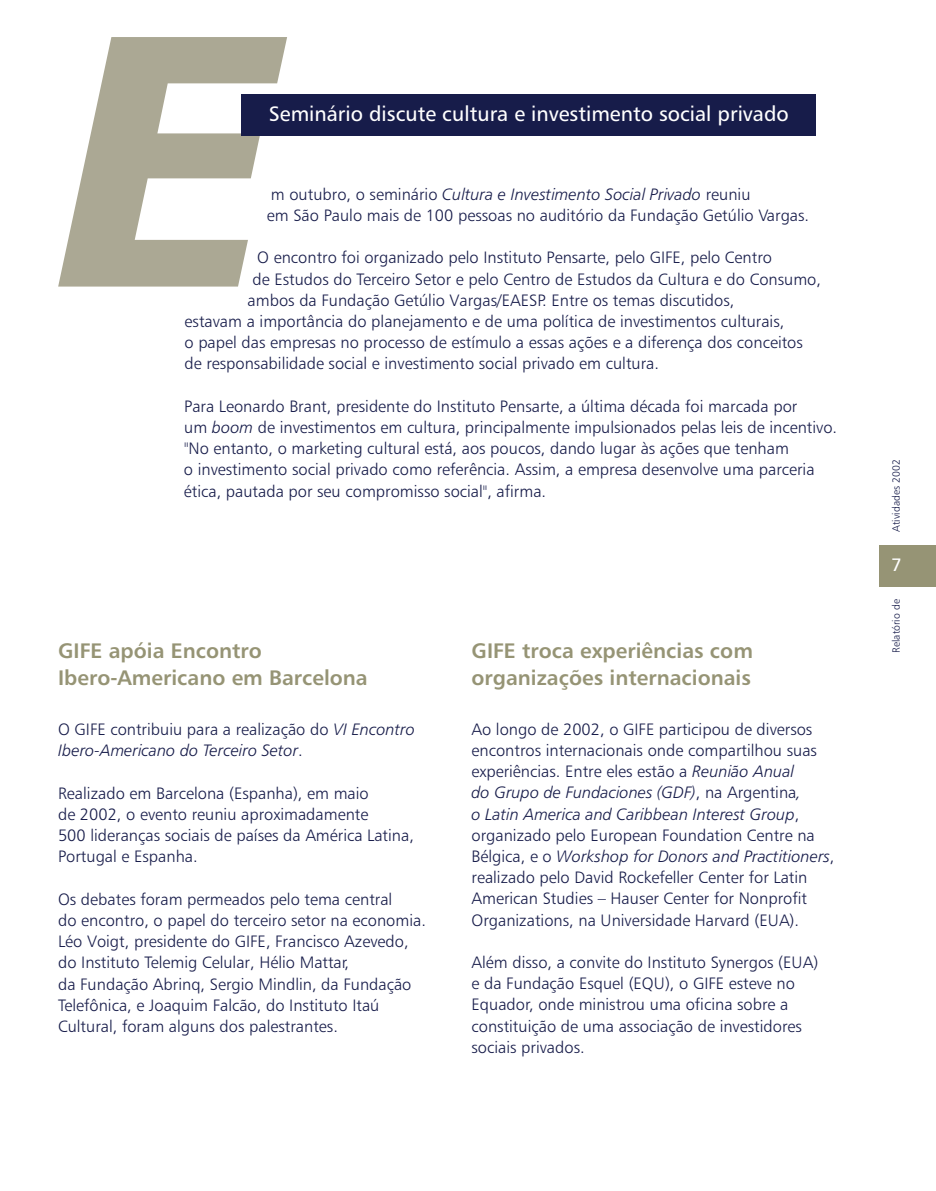
<style>
.page{position:relative;width:936px;height:1191px;background:#fff}
.page>*{position:absolute;margin:0;border:0;box-sizing:border-box;transform-origin:0 0}
.t1{font:700 21px/27.5px "Humnst 777 BT";color:#969475}
.t2{font:21px "Humnst 777 BT";color:#fff}
.t3{font:18px "Humnst 777 BT";color:#fff}
.t4{font:16.5px/21.1px "Humnst 777 Lt BT";color:#171c4a}
.t5{font:italic 16.5px/21.1px "Humnst 777 Lt BT";color:#171c4a}
.t6{font:10.5px "Humnst 777 Lt BT";color:#171c4a}
.s1{font-style:italic}
.s2{font-style:normal}
</style>
<div class="page">
<div style="left:880px;top:545px;width:56px;height:42px;background:#969475"></div>
<svg style="left:58px;top:37px;width:229px;height:250px;fill:#aba894"></svg>
<div style="left:241px;top:95px;width:575px;height:41px;background:#171c4a"></div>
<p class="t2" style="left:269px;top:105px;width:521px">Seminário discute cultura e investimento social privado</p>
<p class="t4" style="left:267px;top:185px;width:544px">m outubro, o seminário <span class="s1">Cultura e Investimento Social Privado</span> reuniu<br>em São Paulo mais de 100 pessoas no auditório da Fundação Getúlio Vargas.</p>
<p class="t4" style="left:257px;top:249px;width:516px">O encontro foi organizado pelo Instituto Pensarte, pelo GIFE, pelo Centro</p>
<p class="t4" style="left:252px;top:270px;width:570px">de Estudos do Terceiro Setor e pelo Centro de Estudos da Cultura e do Consumo,</p>
<p class="t4" style="left:248px;top:291px;width:488px">ambos da Fundação Getúlio Vargas/EAESP. Entre os temas discutidos,</p>
<p class="t4" style="left:185px;top:312px;width:601px">estavam a importância do planejamento e de uma política de investimentos culturais,</p>
<p class="t4" style="left:185px;top:333px;width:620px">o papel das empresas no processo de estímulo a essas ações e a diferença dos conceitos</p>
<p class="t4" style="left:184px;top:355px;width:476px">de responsabilidade social e investimento social privado em cultura.</p>
<p class="t4" style="left:184px;top:397px;width:655px">Para Leonardo Brant, presidente do Instituto Pensarte, a última década foi marcada por<br>um <span class="s1">boom</span> de investimentos em cultura, principalmente impulsionados pelas leis de incentivo. "No entanto, o marketing cultural está, aos poucos, dando lugar às ações que tenham<br>o investimento social privado como referência. Assim, a empresa desenvolve uma parceria ética, pautada por seu compromisso social", afirma.</p>
<p class="t1" style="left:58px;top:639px;width:311px">GIFE apóia Encontro<br>Ibero-Americano em Barcelona</p>
<p class="t5" style="left:58px;top:720px;width:358px"><span class="s2">O GIFE contribuiu para a realização do</span> VI Encontro<br>Ibero-Americano do Terceiro Setor<span class="s2">.</span></p>
<p class="t4" style="left:58px;top:784px;width:357px">Realizado em Barcelona (Espanha), em maio<br>de 2002, o evento reuniu aproximadamente<br>500 lideranças sociais de países da América Latina, Portugal e Espanha.</p>
<p class="t4" style="left:58px;top:890px;width:369px">Os debates foram permeados pelo tema central<br>do encontro, o papel do terceiro setor na economia.<br>Léo Voigt, presidente do GIFE, Francisco Azevedo, do Instituto Telemig Celular, Hélio Mattar,<br>da Fundação Abrinq, Sergio Mindlin, da Fundação Telefônica, e Joaquim Falcão, do Instituto Itaú Cultural, foram alguns dos palestrantes.</p>
<p class="t1" style="left:472px;top:638px;width:283px">GIFE troca experiências com organizações internacionais</p>
<p class="t4" style="left:472px;top:720px;width:365px">Ao longo de 2002, o GIFE participou de diversos encontros internacionais onde compartilhou suas experiências. Entre eles estão a <span class="s1">Reunião Anual<br>do Grupo de Fundaciones (GDF)</span>, na Argentina<span class="s1">,<br>o Latin America and Caribbean Interest Group</span>, organizado pelo European Foundation Centre na Bélgica, e o <span class="s1">Workshop for Donors and Practitioners</span>, realizado pelo David Rockefeller Center for Latin American Studies – Hauser Center for Nonprofit Organizations, na Universidade Harvard (EUA).</p>
<p class="t4" style="left:472px;top:953px;width:348px">Além disso, a convite do Instituto Synergos (EUA) e da Fundação Esquel (EQU), o GIFE esteve no Equador, onde ministrou uma oficina sobre a constituição de uma associação de investidores sociais privados.</p>
<p class="t6" style="left:892px;top:532px;width:74px;rotate:-90deg">Atividades 2002</p>
<p class="t3" style="left:892px;top:558px;width:12px">7</p>
<p class="t6" style="left:892px;top:653px;width:55px;rotate:-90deg">Relatório de</p>
</div>
